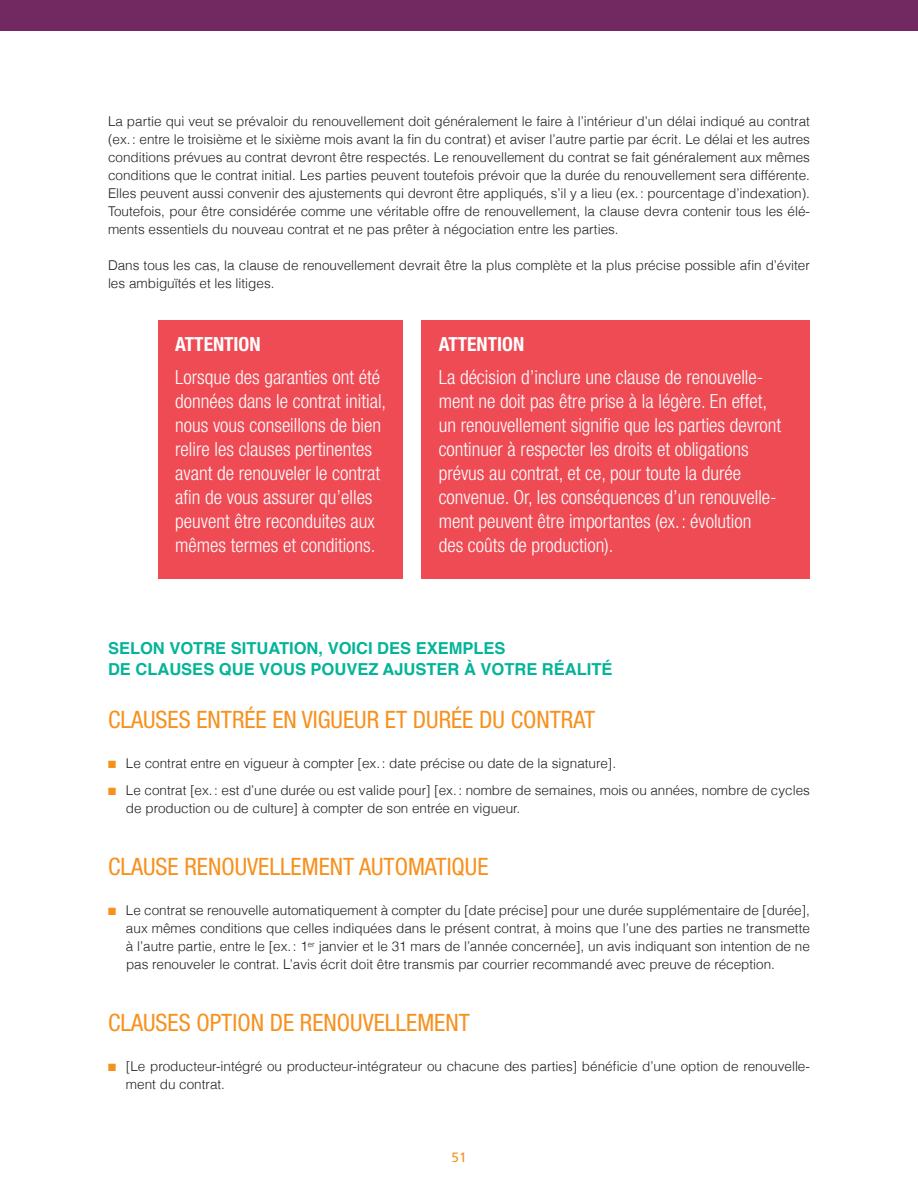
<style>
.page{position:relative;width:918px;height:1188px;background:#fff}
.page>*{position:absolute;margin:0;border:0;box-sizing:border-box;transform-origin:0 0}
.t1{font:condensed 24px "Helvetica Neue";color:#f6911e}
.t2{font:300 condensed 19.5px/24px "Helvetica Neue";color:#fff}
.t3{font:700 condensed 19.5px "Helvetica Neue";color:#fff}
.t4{font:700 16.5px/21px "Helvetica";color:#04b499}
.t5{font:300 13.5px/18px "Helvetica";color:#231f20}
.t6{font:13.5px "Frutiger";color:#f6911e}
.s1{color:#f6911e}
</style>
<div class="page">
<div style="left:0;top:0;width:918px;height:30px;background:#722861"></div>
<div style="left:421px;top:321px;width:389px;height:258px;background:#ef4b55"></div>
<div style="left:158px;top:321px;width:244px;height:258px;background:#ef4b55"></div>
<p class="t5" style="left:108px;top:112px;width:704px;text-align:justify">La partie qui veut se prévaloir du renouvellement doit généralement le faire à l’intérieur d’un délai indiqué au contrat (ex.: entre le troisième et le sixième mois avant la fin du contrat) et aviser l’autre partie par écrit. Le délai et les autres conditions prévues au contrat devront être respectés. Le renouvellement du contrat se fait généralement aux mêmes conditions que le contrat initial. Les parties peuvent toutefois prévoir que la durée du renouvellement sera différente.<br>Elles peuvent aussi convenir des ajustements qui devront être appliqués, s’il y a lieu (ex.: pourcentage d’indexation).<br>Toutefois, pour être considérée comme une véritable offre de renouvellement, la clause devra contenir tous les élé&shy;ments essentiels du nouveau contrat et ne pas prêter à négociation entre les parties.</p>
<p class="t5" style="left:108px;top:256px;width:703px">Dans tous les cas, la clause de renouvellement devrait être la plus complète et la plus précise possible afin d’éviter les ambiguïtés et les litiges.</p>
<h2 class="t3" style="left:175px;top:332px;width:87px">ATTENTION</h2>
<p class="t2" style="left:175px;top:365px;width:213px">Lorsque des garanties ont été données dans le contrat initial, nous vous conseillons de bien relire les clauses pertinentes avant de renouveler le contrat afin de vous assurer qu’elles peuvent être reconduites aux mêmes termes et conditions.</p>
<h2 class="t3" style="left:439px;top:332px;width:87px">ATTENTION</h2>
<p class="t2" style="left:439px;top:365px;width:344px">La décision d’inclure une clause de renouvelle&shy;ment ne doit pas être prise à la légère. En effet, un renouvellement signifie que les parties devront continuer à respecter les droits et obligations prévus au contrat, et ce, pour toute la durée convenue. Or, les conséquences d’un renouvelle&shy;ment peuvent être importantes (ex.: évolution<br>des coûts de production).</p>
<p class="t4" style="left:108px;top:638px;width:506px">SELON VOTRE SITUATION, VOICI DES EXEMPLES<br>DE CLAUSES QUE VOUS POUVEZ AJUSTER À VOTRE RÉALITÉ</p>
<h1 class="t1" style="left:108px;top:705px;width:489px">CLAUSES ENTRÉE EN VIGUEUR ET DURÉE DU CONTRAT</h1>
<p class="t5" style="left:108px;top:754px;width:510px"><span class="s1">■</span> Le contrat entre en vigueur à compter [ex.: date précise ou date de la signature].</p>
<p class="t5" style="left:126px;top:781px;width:686px;text-indent:-18px"><span class="s1">■</span> Le contrat [ex.: est d’une durée ou est valide pour] [ex.: nombre de semaines, mois ou années, nombre de cycles de production ou de culture] à compter de son entrée en vigueur.</p>
<h1 class="t1" style="left:108px;top:852px;width:382px">CLAUSE RENOUVELLEMENT AUTOMATIQUE</h1>
<p class="t5" style="left:126px;top:901px;width:686px;text-align:justify;text-indent:-18px"><span class="s1">■</span> Le contrat se renouvelle automatiquement à compter du [date précise] pour une durée supplémentaire de [durée], aux mêmes conditions que celles indiquées dans le présent contrat, à moins que l’une des parties ne transmette à l’autre partie, entre le [ex.: 1<sup>er</sup> janvier et le 31 mars de l’année concernée], un avis indiquant son intention de ne pas renouveler le contrat. L’avis écrit doit être transmis par courrier recommandé avec preuve de réception.</p>
<h1 class="t1" style="left:108px;top:1008px;width:363px">CLAUSES OPTION DE RENOUVELLEMENT</h1>
<p class="t5" style="left:126px;top:1057px;width:686px;text-indent:-18px"><span class="s1">■</span> [Le producteur-intégré ou producteur-intégrateur ou chacune des parties] bénéficie d’une option de renouvelle&shy;ment du contrat.</p>
<p class="t6" style="left:451px;top:1149px;width:17px">51</p>
</div>
